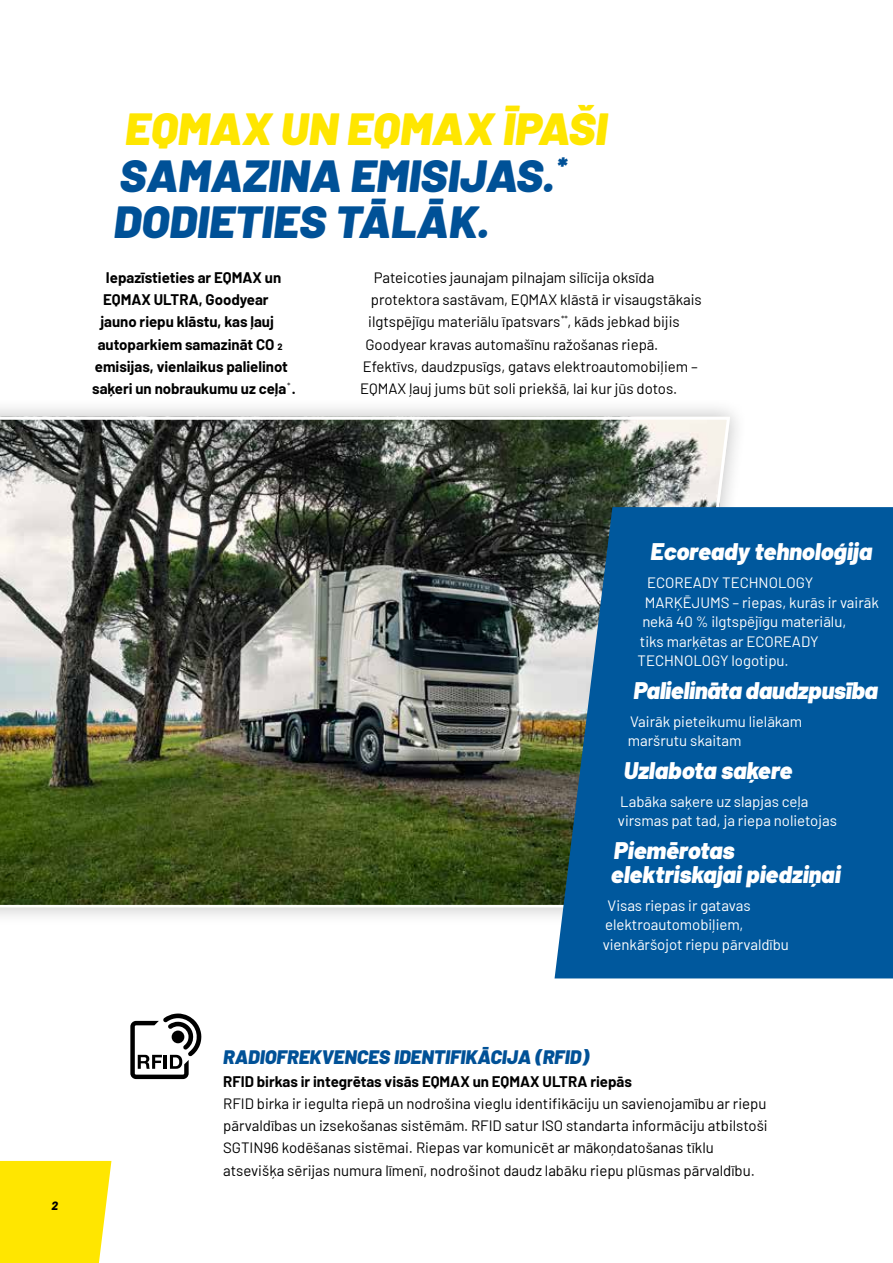
<style>
.page{position:relative;width:893px;height:1263px;background:#fff}
.page>*{position:absolute;margin:0;border:0;box-sizing:border-box;transform-origin:0 0}
.t1{font:900 45px/46.5px "Barlow";color:#005197}
.t2{font:italic 900 24px/24px "Barlow";color:#fff}
.t3{font:italic 900 19.5px "Barlow";color:#005197}
.t4{font:15px/22.4px "Barlow";color:#000}
.t5{font:15px/19.5px "Barlow";color:#fff}
.t6{font:700 15px "Barlow";color:#000}
.t7{font:italic 800 12px "Barlow";color:#000}
.s1{color:#ffe600}
</style>
<div class="page">
<div style="left:0;top:1161px;width:111px;height:102px;background:#ffe600"></div>
<div style="left:0;top:398px;width:748px;height:529px;background:#000;opacity:.25"></div>
<img style="left:0;top:415px;width:732px;height:494px">
<svg style="left:555px;top:507px;width:338px;height:471px;background:#0d5c98"></svg>
<svg style="left:130px;top:1013px;width:71px;height:66px"></svg>
<h1 class="t1" style="left:113px;top:102px;width:503px"><span class="s1">EQMAX UN EQMAX ĪPAŠI<br></span>SAMAZINA EMISIJAS.<sup>*<br></sup>DODIETIES TĀLĀK.</h1>
<p class="t6" style="left:106px;top:266px;width:177px">Iepazīstieties ar EQMAX un</p>
<p class="t6" style="left:103px;top:289px;width:167px">EQMAX ULTRA, Goodyear</p>
<p class="t6" style="left:100px;top:311px;width:175px">jauno riepu klāstu, kas ļauj</p>
<p class="t6" style="left:98px;top:333px;width:186px">autoparkiem samazināt CO 2</p>
<p class="t6" style="left:95px;top:356px;width:194px">emisijas, vienlaikus palielinot</p>
<p class="t6" style="left:92px;top:378px;width:205px">saķeri un nobraukumu uz ceļa<sup>*</sup> .</p>
<p class="t4" style="left:374px;top:265px;width:282px">Pateicoties jaunajam pilnajam silīcija oksīda</p>
<p class="t4" style="left:371px;top:287px;width:332px">protektora sastāvam, EQMAX klāstā ir visaugstākais</p>
<p class="t4" style="left:368px;top:310px;width:313px">ilgtspējīgu materiālu īpatsvars<sup>**</sup>, kāds jebkad bijis</p>
<p class="t4" style="left:365px;top:332px;width:294px">Goodyear kravas automašīnu ražošanas riepā.</p>
<p class="t4" style="left:363px;top:354px;width:337px">Efektīvs, daudzpusīgs, gatavs elektroautomobiļiem –</p>
<p class="t4" style="left:360px;top:377px;width:319px">EQMAX ļauj jums būt soli priekšā, lai kur jūs dotos.</p>
<p class="t7" style="left:51px;top:1196px;width:8px">2</p>
<h2 class="t2" style="left:651px;top:538px;width:223px">Ecoready tehnoloģija</h2>
<p class="t5" style="left:647px;top:572px;width:168px">ECOREADY TECHNOLOGY</p>
<p class="t5" style="left:645px;top:591px;width:236px">MARĶĒJUMS – riepas, kurās ir vairāk</p>
<p class="t5" style="left:642px;top:611px;width:205px">nekā 40 % ilgtspējīgu materiālu,</p>
<p class="t5" style="left:640px;top:630px;width:180px">tiks marķētas ar ECOREADY</p>
<p class="t5" style="left:638px;top:650px;width:153px">TECHNOLOGY logotipu.</p>
<h2 class="t2" style="left:634px;top:676px;width:246px">Palielināta daudzpusība</h2>
<p class="t5" style="left:628px;top:710px;width:176px">Vairāk pieteikumu lielākam maršrutu skaitam</p>
<h2 class="t2" style="left:624px;top:756px;width:170px">Uzlabota saķere</h2>
<p class="t5" style="left:618px;top:790px;width:220px">Labāka saķere uz slapjas ceļa virsmas pat tad, ja riepa nolietojas</p>
<h2 class="t2" style="left:611px;top:836px;width:231px">Piemērotas elektriskajai piedziņai</h2>
<p class="t5" style="left:603px;top:894px;width:188px;text-indent:5px">Visas riepas ir gatavas elektroautomobiļiem, vienkāršojot riepu pārvaldību</p>
<h3 class="t3" style="left:223px;top:1042px;width:367px">RADIOFREKVENCES IDENTIFIKĀCIJA (RFID)</h3>
<p class="t6" style="left:223px;top:1070px;width:410px">RFID birkas ir integrētas visās EQMAX un EQMAX ULTRA riepās</p>
<p class="t4" style="left:223px;top:1091px;width:546px">RFID birka ir iegulta riepā un nodrošina vieglu identifikāciju un savienojamību ar riepu pārvaldības un izsekošanas sistēmām. RFID satur ISO standarta informāciju atbilstoši SGTIN96 kodēšanas sistēmai. Riepas var komunicēt ar mākoņdatošanas tīklu atsevišķa sērijas numura līmenī, nodrošinot daudz labāku riepu plūsmas pārvaldību.</p>
</div>
